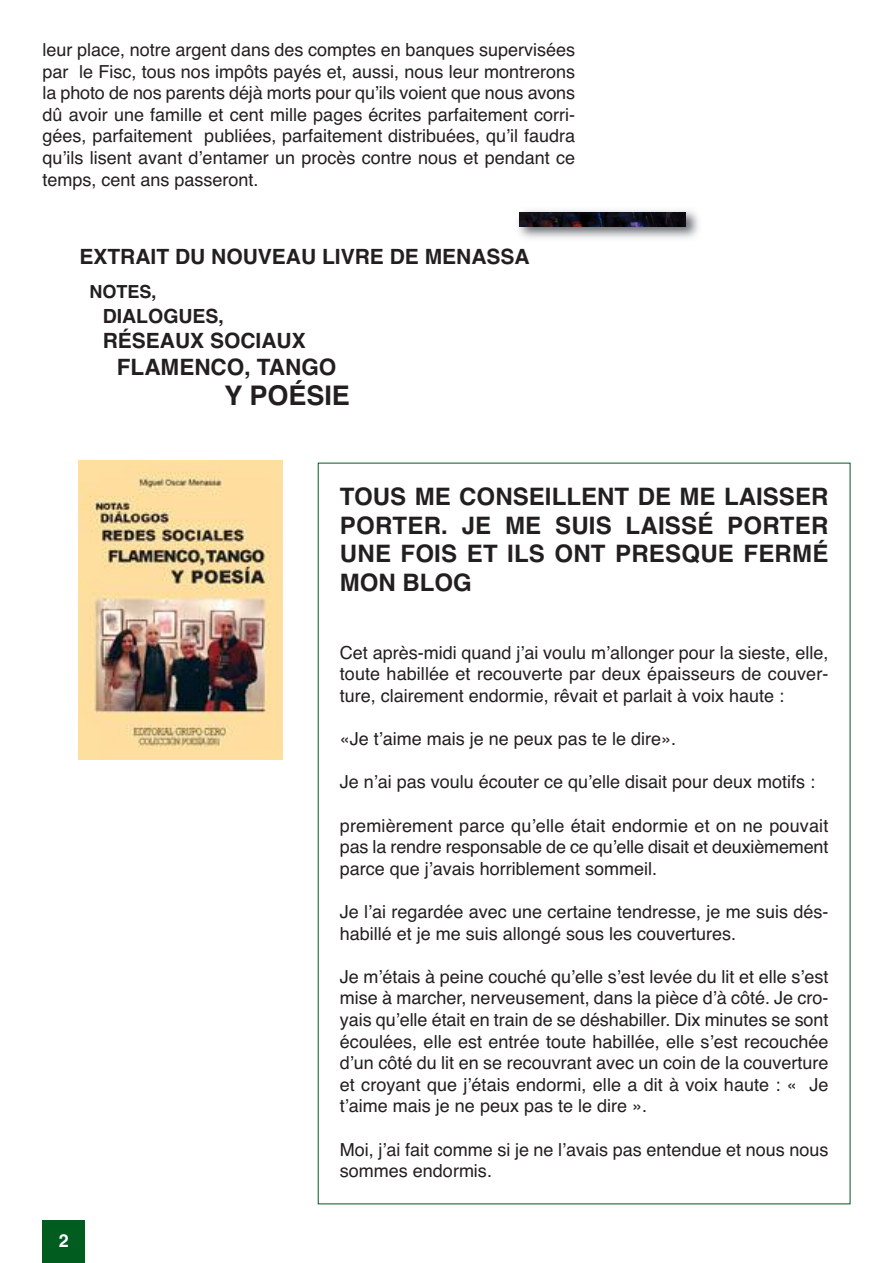
<style>
.page{position:relative;width:893px;height:1263px;background:#fff}
.page>*{position:absolute;margin:0;border:0;box-sizing:border-box;transform-origin:0 0}
.t1{font:700 27px "Helvetica";color:#231f20}
.t2{font:700 24px/28.8px "Helvetica";letter-spacing:.01em;color:#231f20;text-align:justify}
.t3{font:700 22.5px "Helvetica";color:#231f20}
.t4{font:700 21px "Helvetica";color:#231f20}
.t5{font:700 19.5px "Helvetica";color:#231f20}
.t6{font:18px/21.6px "Helvetica";color:#231f20;text-align:justify}
.t7{font:700 18px "Helvetica";color:#231f20}
.t8{font:700 18px "Helvetica";color:#fff}
</style>
<div class="page">
<div style="left:43px;top:1221px;width:42px;height:42px;background:#015c20"></div>
<img style="left:518px;top:210px;width:181px;height:29px">
<img style="left:520px;top:213px;width:166px;height:13px">
<img style="left:79px;top:461px;width:204px;height:299px">
<p class="t6" style="left:43px;top:39px;width:534px">leur place, notre argent dans des comptes en banques supervisées par le Fisc, tous nos impôts payés et, aussi, nous leur montrerons la photo de nos parents déjà morts pour qu’ils voient que nous avons dû avoir une famille et cent mille pages écrites parfaitement corri&shy;gées, parfaitement publiées, parfaitement distribuées, qu’il faudra qu’ils lisent avant d’entamer un procès contre nous et pendant ce temps, cent ans passeront.</p>
<p class="t4" style="left:79px;top:245px;width:452px">EXTRAIT DU NOUVEAU LIVRE DE MENASSA</p>
<p class="t7" style="left:89px;top:281px;width:69px">NOTES,</p>
<p class="t5" style="left:103px;top:305px;width:123px">DIALOGUES,</p>
<p class="t4" style="left:103px;top:329px;width:205px">RÉSEAUX SOCIAUX</p>
<p class="t3" style="left:117px;top:354px;width:221px">FLAMENCO, TANGO</p>
<h1 class="t1" style="left:224px;top:380px;width:127px">Y POÉSIE</h1>
<h2 class="t2" style="left:340px;top:482px;width:490px">TOUS ME CONSEILLENT DE ME LAISSER PORTER. JE ME SUIS LAISSÉ PORTER UNE FOIS ET ILS ONT PRESQUE FERMÉ MON BLOG</h2>
<p class="t8" style="left:59px;top:1230px;width:12px">2</p>
<p class="t6" style="left:340px;top:642px;width:490px">Cet après-midi quand j’ai voulu m’allonger pour la sieste, elle, toute habillée et recouverte par deux épaisseurs de couver&shy;ture, clairement endormie, rêvait et parlait à voix haute :</p>
<p class="t6" style="left:340px;top:728px;width:338px">«Je t’aime mais je ne peux pas te le dire».</p>
<p class="t6" style="left:340px;top:771px;width:477px">Je n’ai pas voulu écouter ce qu’elle disait pour deux motifs :</p>
<p class="t6" style="left:340px;top:814px;width:490px">premièrement parce qu’elle était endormie et on ne pouvait pas la rendre responsable de ce qu’elle disait et deuxièmement parce que j’avais horriblement sommeil.</p>
<p class="t6" style="left:340px;top:901px;width:490px">Je l’ai regardée avec une certaine tendresse, je me suis dés&shy;habillé et je me suis allongé sous les couvertures.</p>
<p class="t6" style="left:340px;top:966px;width:490px">Je m’étais à peine couché qu’elle s’est levée du lit et elle s’est mise à marcher, nerveusement, dans la pièce d’à côté. Je cro&shy;yais qu’elle était en train de se déshabiller. Dix minutes se sont écoulées, elle est entrée toute habillée, elle s’est recouchée d’un côté du lit en se recouvrant avec un coin de la couverture et croyant que j’étais endormi, elle a dit à voix haute : « Je t’aime mais je ne peux pas te le dire ».</p>
<p class="t6" style="left:340px;top:1138px;width:490px">Moi, j’ai fait comme si je ne l’avais pas entendue et nous nous sommes endormis.</p>
</div>
